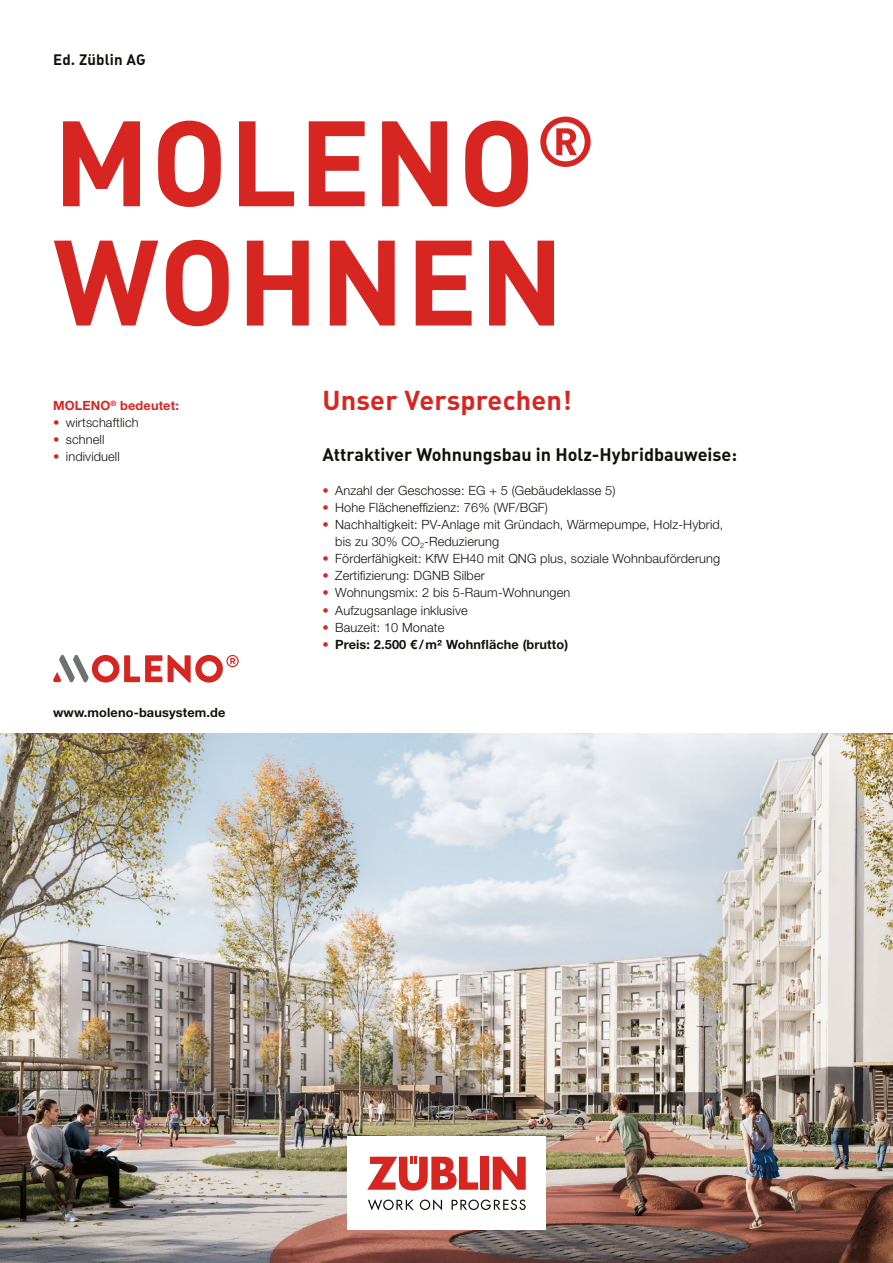
<style>
.page{position:relative;width:893px;height:1263px;background:#fff}
.page>*{position:absolute;margin:0;border:0;box-sizing:border-box;transform-origin:0 0}
.t1{font:700 119.25px/119.2px "DIN Pro";letter-spacing:.01em;color:#d72622}
.t2{font:700 27px "DIN Pro";letter-spacing:.01em;color:#d72622}
.t3{font:700 18px "DIN Pro";color:#12120d}
.t4{font:700 15px "DIN Pro";letter-spacing:.01em;color:#12120d}
.t5{font:300 12.75px/17px "Helvetica Neue LT Pro";letter-spacing:.01em;color:#12120d}
.t6{font:700 12.75px "Helvetica Neue LT Pro";letter-spacing:.01em;color:#12120d}
.t7{font:700 12.75px "Helvetica Neue LT Pro";letter-spacing:.01em;color:#d72622}
.s1{color:#d72622}
.s2{font-weight:300;color:#d72622}
</style>
<div class="page">
<img style="left:0;top:733px;width:893px;height:530px">
<svg style="left:162px;top:655px;width:6px;height:27px"></svg>
<svg style="left:53px;top:655px;width:109px;height:27px"></svg>
<svg style="left:168px;top:655px;width:71px;height:27px"></svg>
<div style="left:347px;top:1136px;width:199px;height:94px;background:#fff"></div>
<div style="left:480px;top:1157px;width:9px;height:33px;background:#d72622"></div>
<svg style="left:493px;top:1157px;width:33px;height:33px"></svg>
<svg style="left:367px;top:1157px;width:111px;height:33px"></svg>
<svg style="left:368px;top:1199px;width:46px;height:11px"></svg>
<svg style="left:420px;top:1199px;width:22px;height:11px"></svg>
<svg style="left:452px;top:1199px;width:74px;height:11px"></svg>
<p class="t4" style="left:53px;top:49px;width:94px">Ed. Züblin AG</p>
<h1 class="t1" style="left:53px;top:99px;width:543px">MOLENO<sup>®<br></sup>WOHNEN</h1>
<p class="t7" style="left:53px;top:398px;width:127px">MOLENO<sup>®</sup> bedeutet:</p>
<p class="t5" style="left:53px;top:414px;width:87px"><span class="s1">•</span> wirtschaftlich</p>
<p class="t5" style="left:53px;top:431px;width:53px"><span class="s1">•</span> schnell</p>
<p class="t5" style="left:53px;top:448px;width:68px"><span class="s1">•</span> individuell</p>
<p class="t6" style="left:53px;top:704px;width:174px">www.moleno-bausystem.de</p>
<h2 class="t2" style="left:322px;top:382px;width:251px">Unser Versprechen!</h2>
<h3 class="t3" style="left:322px;top:443px;width:416px">Attraktiver Wohnungsbau in Holz-Hybridbauweise:</h3>
<p class="t5" style="left:322px;top:482px;width:295px"><span class="s1">•</span> Anzahl der Geschosse: EG + 5 (Gebäudeklasse 5)</p>
<p class="t5" style="left:322px;top:499px;width:227px"><span class="s1">•</span> Hohe Flächeneffizienz: 76% (WF/BGF)</p>
<p class="t5" style="left:335px;top:516px;width:390px;text-indent:-13px"><span class="s1">•</span> Nachhaltigkeit: PV-Anlage mit Gründach, Wärmepumpe, Holz-Hybrid, bis zu 30% CO<sub>2</sub>-Reduzierung</p>
<p class="t5" style="left:322px;top:550px;width:399px"><span class="s1">•</span> Förderfähigkeit: KfW EH40 mit QNG plus, soziale Wohnbauförderung</p>
<p class="t5" style="left:322px;top:567px;width:164px"><span class="s1">•</span> Zertifizierung: DGNB Silber</p>
<p class="t5" style="left:322px;top:584px;width:249px"><span class="s1">•</span> Wohnungsmix: 2 bis 5-Raum-Wohnungen</p>
<p class="t5" style="left:322px;top:601px;width:147px"><span class="s1">•</span> Aufzugsanlage inklusive</p>
<p class="t5" style="left:322px;top:618px;width:123px"><span class="s1">•</span> Bauzeit: 10 Monate</p>
<p class="t6" style="left:322px;top:636px;width:247px"><span class="s2">•</span> Preis: 2.500 € /m² Wohnfläche (brutto)</p>
</div>
